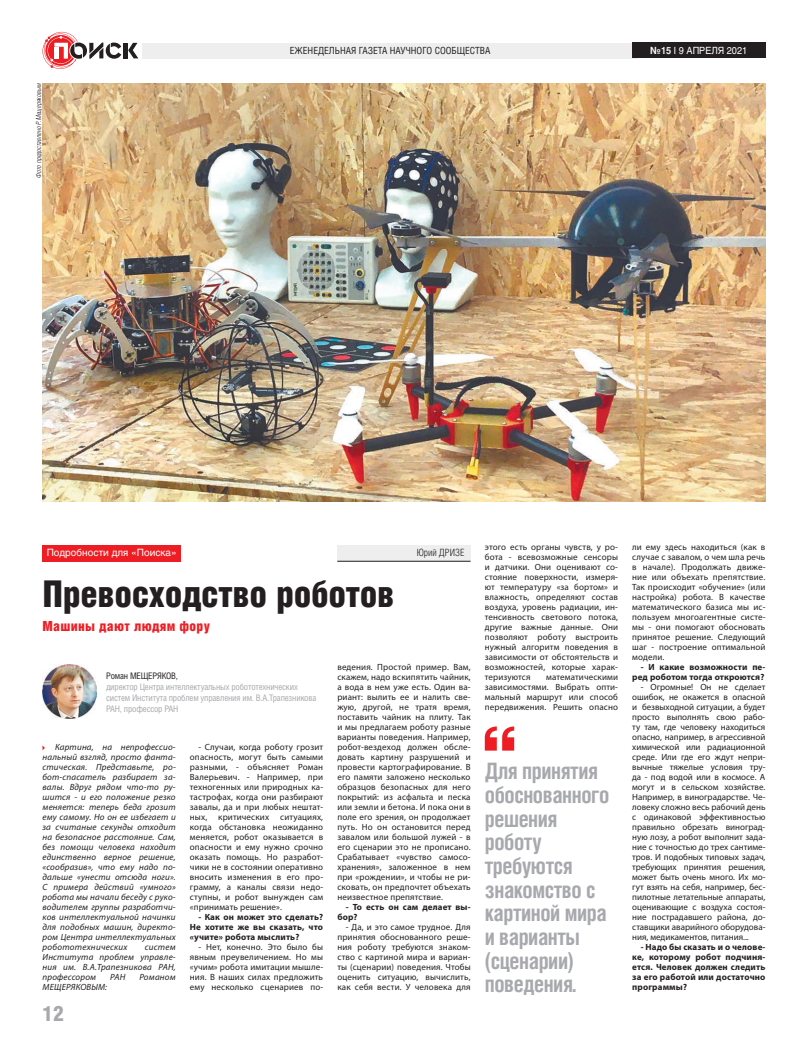
<style>
.page{position:relative;width:808px;height:1049px;background:#fff}
.page>*{position:absolute;margin:0;border:0;box-sizing:border-box;transform-origin:0 0}
.t1{font:37px "Helios Cond Black C";letter-spacing:-.01em;color:#231f20}
.t2{font:700 22.6px/23.7px "Helios Cond C";letter-spacing:-.02em;color:#a8a9ad;scale:.95 1}
.t3{font:21.1px "Helios Cond Black C";color:#a8a9ad}
.t4{font:14px "Helios Cond Black C";letter-spacing:.02em;color:#ee1d23}
.t5{font:10px "Helios C";color:#fff}
.t6{font:10px "Helios Cond Light C";color:#231f20}
.t7{font:9.8px "Helios Cond C";color:#231f20}
.t8{font:9.8px "Helios C";color:#fff;scale:.93 1}
.t9{font:9px/10px "Myriad Pro";letter-spacing:.015em;color:#231f20;text-align:justify}
.t10{font:italic 9px/10px "Myriad Pro";letter-spacing:.02em;color:#231f20;text-align:justify}
.t11{font:700 9px/10px "Myriad Pro";letter-spacing:.015em;color:#231f20;text-align:justify}
.t12{font:9px/11px "Helios Cond C";letter-spacing:-.02em;color:#a8a9ad}
.t13{font:9px "Helios Cond C";letter-spacing:-.02em;color:#231f20}
.t14{font:italic 7px "Helios Cond Light C";color:#231f20}
.s1{font-weight:700}
.s2{font-weight:700;color:#f2f3f4}
</style>
<div class="page">
<hr style="left:124px;top:43px;width:4px;height:15px;background:#231f20">
<svg style="left:128px;top:43px;width:10px;height:15px"></svg>
<svg style="left:43px;top:32px;width:78px;height:37px"></svg>
<div style="left:142px;top:43px;width:496px;height:16px;background:#eeeeef"></div>
<div style="left:632px;top:43px;width:133px;height:15px;background:#231f20"></div>
<div style="left:337px;top:545px;width:133px;height:16px;background:#eeeeef"></div>
<hr style="left:337px;top:561px;width:133px;height:1px;background:#231f20">
<div style="left:42px;top:545px;width:139px;height:16px;background:#ee1d23"></div>
<svg style="left:485px;top:726px;width:29px;height:24px"></svg>
<img style="left:43px;top:664px;width:54px;height:55px">
<img style="left:42px;top:84px;width:723px;height:417px">
<p class="t14" style="left:35px;top:178px;width:96px;rotate:-90deg">Фото предоставлено Р.Мещеряковым</p>
<p class="t7" style="left:290px;top:45px;width:202px">ЕЖЕНЕДЕЛЬНАЯ ГАЗЕТА НАУЧНОГО СООБЩЕСТВА</p>
<p class="t8" style="left:650px;top:44px;width:106px"><span class="s1">№</span><span class="s2">15</span> I 9 АПРЕЛЯ 2021</p>
<p class="t5" style="left:47px;top:547px;width:132px">Подробности для «Поиска»</p>
<h1 class="t1" style="left:42px;top:572px;width:353px">Превосходство роботов</h1>
<h3 class="t4" style="left:42px;top:618px;width:169px">Машины дают людям фору</h3>
<p class="t6" style="left:417px;top:547px;width:49px">Юрий ДРИЗЕ</p>
<p class="t13" style="left:106px;top:670px;width:74px">Роман МЕЩЕРЯКОВ,</p>
<p class="t12" style="left:106px;top:681px;width:212px">директор Центра интеллектуальных робототехнических систем Института проблем управления им. В.А.Трапезникова<br>РАН, профессор РАН</p>
<p class="t10" style="left:43px;top:742px;width:135px;text-indent:13px">Картина, на непрофессио&shy;нальный взгляд, просто фанта&shy;стическая. Представьте, ро&shy;бот-спасатель разбирает за&shy;валы. Вдруг рядом что-то ру&shy;шится - и его положение резко меняется: теперь беда грозит ему самому. Но он ее избегает и за считаные секунды отходит на безопасное расстояние. Сам, без помощи человека находит единственно верное решение, «сообразив», что ему надо по&shy;дальше «унести отсюда ноги».<br>С примера действий «умного» робота мы начали беседу с руко&shy;водителем группы разработчи&shy;ков интеллектуальной начинки для подобных машин, директо&shy;ром Центра интеллектуальных робототехнических</p>
<p class="t10" style="left:43px;top:942px;width:135px;text-indent:102px">систем Института проблем управле&shy;ния им. В.А.Трапезникова РАН, профессором</p>
<p class="t10" style="left:110px;top:972px;width:17px">РАН</p>
<p class="t10" style="left:139px;top:972px;width:38px">Романом</p>
<p class="t10" style="left:43px;top:982px;width:66px">МЕЩЕРЯКОВЫМ:</p>
<h3 class="t3" style="left:43px;top:1001px;width:23px">12</h3>
<p class="t9" style="left:190px;top:742px;width:135px;text-indent:9px">- Случаи, когда роботу грозит опасность, могут быть самыми разными, - объясняет Роман Валерьевич. - Например, при техногенных или природных ка&shy;тастрофах, когда они разбирают завалы, да и при любых нештат&shy;ных, критических ситуациях, когда обстановка неожиданно меняется, робот оказывается в опасности и ему нужно срочно оказать помощь. Но разработ&shy;чики не в состоянии оперативно вносить изменения в его про&shy;грамму, а каналы связи недо&shy;ступны, и робот вынужден сам «принимать решение».</p>
<p class="t11" style="left:190px;top:912px;width:135px;text-indent:9px">- Как он может это сделать?<br>Не хотите же вы сказать, что «учите» робота мыслить?</p>
<p class="t9" style="left:190px;top:942px;width:135px;text-indent:9px">- Нет, конечно. Это было бы явным преувеличением. Но мы «учим» робота имитации мышле&shy;ния. В наших силах предложить ему несколько сценариев по-</p>
<p class="t9" style="left:337px;top:662px;width:135px">ведения. Простой пример. Вам, скажем, надо вскипятить чайник, а вода в нем уже есть. Один ва&shy;риант: вылить ее и налить све&shy;жую, другой, не тратя время, поставить чайник на плиту. Так и мы предлагаем роботу разные варианты поведения. Например, робот-вездеход должен обсле&shy;довать картину разрушений и провести картографирование. В его памяти заложено несколько образцов безопасных для него покрытий: из асфальта и песка или земли и бетона. И пока они в поле его зрения, он продолжает путь. Но он остановится перед завалом или большой лужей - в его сценарии это не прописано.<br>Срабатывает «чувство самосо&shy;хранения», заложенное в нем при «рождении», и чтобы не ри&shy;сковать, он предпочтет объехать неизвестное препятствие.</p>
<p class="t11" style="left:337px;top:902px;width:135px;text-indent:9px">- То есть он сам делает вы&shy;бор?</p>
<p class="t9" style="left:337px;top:922px;width:135px;text-indent:9px">- Да, и это самое трудное. Для принятия обоснованного реше&shy;ния роботу требуются знаком&shy;ство с картиной мира и вариан&shy;ты (сценарии) поведения. Чтобы оценить ситуацию, вычислить, как себя вести. У человека для</p>
<p class="t9" style="left:485px;top:542px;width:135px">этого есть органы чувств, у ро&shy;бота - всевозможные сенсоры и датчики. Они оценивают со&shy;стояние поверхности, измеря&shy;ют температуру «за бортом» и влажность, определяют состав воздуха, уровень радиации, ин&shy;тенсивность светового потока, другие важные данные. Они позволяют роботу выстроить нужный алгоритм поведения в зависимости от обстоятельств и возможностей, которые харак&shy;теризуются</p>
<p class="t9" style="left:485px;top:672px;width:135px;text-indent:62px">математическими зависимостями. Выбрать опти&shy;мальный маршрут или способ передвижения. Решить опасно</p>
<h2 class="t2" style="left:485px;top:759px;width:133px">Для принятия обоснованного решения роботу требуются знакомство с картиной мира и варианты (сценарии) поведения.</h2>
<p class="t9" style="left:632px;top:542px;width:135px">ли ему здесь находиться (как в случае с завалом, о чем шла речь в начале). Продолжать движе&shy;ние или объехать препятствие.<br>Так происходит «обучение» (или настройка) робота. В качестве математического базиса мы ис&shy;пользуем многоагентные систе&shy;мы - они помогают обосновать принятое решение. Следующий шаг - построение оптимальной модели.</p>
<p class="t11" style="left:632px;top:662px;width:135px;text-align:right">- И какие возможности пе&shy;ред роботом тогда откроются?</p>
<p class="t9" style="left:632px;top:682px;width:135px;text-indent:9px">- Огромные! Он не сделает ошибок, не окажется в опасной и безвыходной ситуации, а будет просто выполнять свою рабо&shy;ту там, где человеку находиться опасно, например, в агрессивной химической или радиационной среде. Или где его ждут непри&shy;вычные тяжелые условия тру&shy;да - под водой или в космосе. А могут и в сельском хозяйстве.<br>Например, в виноградарстве. Че&shy;ловеку сложно весь рабочий день с одинаковой эффективностью правильно обрезать виноград&shy;ную лозу, а робот выполнит зада&shy;ние с точностью до трех сантиме&shy;тров. И подобных типовых задач, требующих принятия решения, может быть очень много. Их мо&shy;гут взять на себя, например, бес&shy;пилотные летательные аппараты, оценивающие с воздуха состоя&shy;ние пострадавшего района, до&shy;ставщики аварийного оборудова&shy;ния, медикаментов, питания...</p>
<p class="t11" style="left:632px;top:942px;width:135px;text-indent:9px">- Надо бы сказать и о челове&shy;ке, которому робот подчиня&shy;ется. Человек должен следить за его работой или достаточно программы?</p>
</div>
